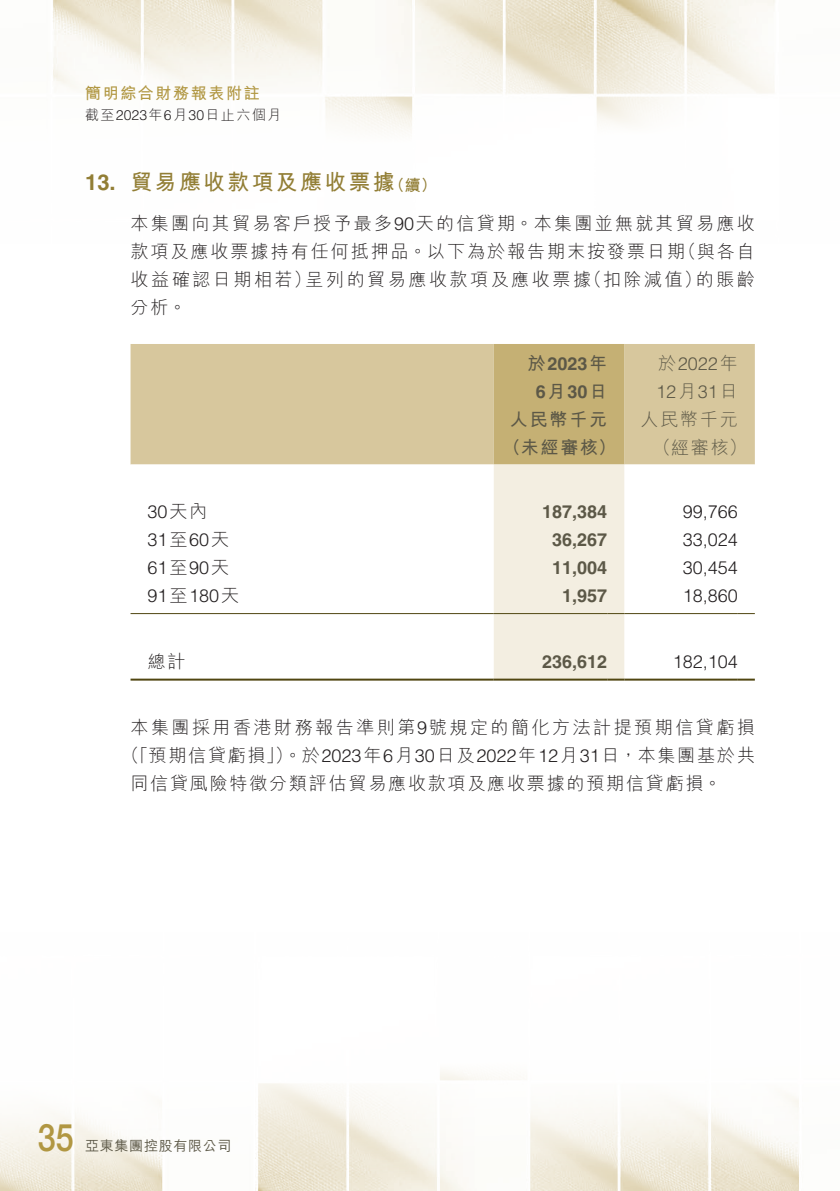
<style>
.page{position:relative;width:840px;height:1191px;background:#fff}
.page>*{position:absolute;margin:0;border:0;box-sizing:border-box;transform-origin:0 0}
.t1{font:500 38px "Helvetica Neue LT Std";color:#b19742;scale:.85 1}
.t2{font:700 22px "M Hei HK";letter-spacing:.1em;color:#927e35}
.t3{font:700 22px "Helvetica LT Std";color:#927e35}
.t4{font:300 18px/28px "M Hei HK";letter-spacing:.125em;color:#231f20;text-align:right}
.t5{font:300 18px "M Hei HK";letter-spacing:.1em;color:#231f20}
.t6{font:300 18px "Helvetica LT Std";color:#231f20}
.t7{font:700 18px/28px "Helvetica LT Std";color:#5c5847;text-align:center}
.t8{font:300 18px/28px "Helvetica LT Std";color:#5c5847}
.t9{font:700 18px "M Hei HK";letter-spacing:.1em;color:#5c5847}
.t10{font:300 18px "M Hei HK";letter-spacing:.1em;color:#5c5847}
.t11{font:700 16px "M Hei HK";letter-spacing:.1em;color:#b19742}
.t12{font:700 16px "M Hei HK";color:#927e35}
.t13{font:300 14px "M Hei HK";letter-spacing:.1em;color:#231f20}
.t14{font:500 14px "M Hei HK";letter-spacing:.05em;color:#5c5847}
.s1{font-family:"Helvetica LT Std"}
.s2{font-family:"M Hei HK"}
</style>
<div class="page">
<img style="left:53px;top:0;width:722px;height:131px">
<img style="left:0;top:1071px;width:799px;height:120px">
<div style="left:130px;top:344px;width:624px;height:120px;background:#d7c79d"></div>
<svg style="left:130px;top:464px;width:624px;height:151px"></svg>
<hr style="left:130px;top:613px;width:363px;height:1px;background:#504611">
<hr style="left:624px;top:613px;width:113px;height:1px;background:#504611">
<hr style="left:130px;top:678px;width:363px;height:2px;background:#504611">
<svg style="left:493px;top:344px;width:131px;height:336px;background:#e1d6b8"></svg>
<hr style="left:624px;top:678px;width:113px;height:2px;background:#504611">
<svg style="left:737px;top:613px;width:17px;height:1px"></svg>
<svg style="left:737px;top:678px;width:17px;height:2px"></svg>
<p class="t11" style="left:85px;top:82px;width:176px">簡明綜合財務報表附註</p>
<p class="t13" style="left:85px;top:108px;width:197px">截至<span class="s1">2023</span>年<span class="s1">6</span>月<span class="s1">30</span>日止六個月</p>
<p class="t3" style="left:85px;top:169px;width:32px">13.</p>
<p class="t2" style="left:130px;top:166px;width:265px">貿易應收款項及應收票據</p>
<p class="t12" style="left:388px;top:173px;width:49px">（續(</p>
<p class="t4" style="left:130px;top:209px;width:625px">本集團向其貿易客戶授予最多<span class="s1">90</span>天的信貸期。本集團並無就其貿易應收（與各自</p>
<p class="t4" style="left:130px;top:237px;width:556px">款項及應收票據持有任何抵押品。以下為於報告期末按發票日期</p>
<p class="t4" style="left:130px;top:265px;width:182px;text-align:left">收益確認日期相若）分析。</p>
<p class="t4" style="left:584px;top:265px;width:119px">（扣除減值）</p>
<p class="t4" style="left:305px;top:265px;width:287px">呈列的貿易應收款項及應收票據</p>
<p class="t4" style="left:695px;top:265px;width:61px">的賬齡</p>
<p class="t7" style="left:527px;top:349px;width:81px"><span class="s2">於</span>2023<span class="s2">年<br></span>6<span class="s2">月</span>30<span class="s2">日</span></p>
<p class="t8" style="left:656px;top:349px;width:83px"><span class="s2">於</span>2022<span class="s2">年<br></span>12<span class="s2">月</span>31<span class="s2">日</span></p>
<p class="t10" style="left:640px;top:410px;width:99px">人民幣千元</p>
<p class="t9" style="left:509px;top:406px;width:99px">人民幣千元</p>
<p class="t9" style="left:502px;top:434px;width:115px">（未經審核）</p>
<p class="t10" style="left:652px;top:438px;width:95px">（經審核(</p>
<p class="t6" style="left:147px;top:500px;width:61px">30<span class="s2">天內</span></p>
<p class="t7" style="left:542px;top:498px;width:67px">187,384</p>
<p class="t6" style="left:682px;top:500px;width:57px">99,766</p>
<p class="t6" style="left:147px;top:528px;width:83px">31<span class="s2">至</span>60<span class="s2">天</span></p>
<p class="t7" style="left:552px;top:526px;width:57px">36,267</p>
<p class="t6" style="left:682px;top:528px;width:57px">33,024</p>
<p class="t6" style="left:147px;top:557px;width:83px">61<span class="s2">至</span>90<span class="s2">天</span></p>
<p class="t7" style="left:552px;top:554px;width:57px">11,004</p>
<p class="t6" style="left:682px;top:557px;width:57px">30,454</p>
<p class="t6" style="left:147px;top:585px;width:93px">91<span class="s2">至</span>180<span class="s2">天</span></p>
<p class="t7" style="left:562px;top:582px;width:47px">1,957</p>
<p class="t6" style="left:682px;top:585px;width:57px">18,860</p>
<p class="t4" style="left:147px;top:647px;width:39px">總計</p>
<p class="t7" style="left:542px;top:647px;width:67px">236,612</p>
<p class="t6" style="left:672px;top:650px;width:67px">182,104</p>
<p class="t4" style="left:130px;top:713px;width:625px">本集團採用香港財務報告準則第<span class="s1">9</span>號規定的簡化方法計提預期信貸虧損</p>
<p class="t5" style="left:121px;top:746px;width:634px">（「預期信貸虧損」）。於<span class="s1">2023</span>年<span class="s1">6</span>月<span class="s1">30</span>日及<span class="s1">2022</span>年<span class="s1">12</span>月<span class="s1">31</span>日，本集團基於共</p>
<p class="t5" style="left:130px;top:774px;width:592px">同信貸風險特徵分類評估貿易應收款項及應收票據的預期信貸虧損。</p>
<h1 class="t1" style="left:38px;top:1115px;width:44px">35</h1>
<p class="t14" style="left:85px;top:1136px;width:148px">亞東集團控股有限公司</p>
</div>
